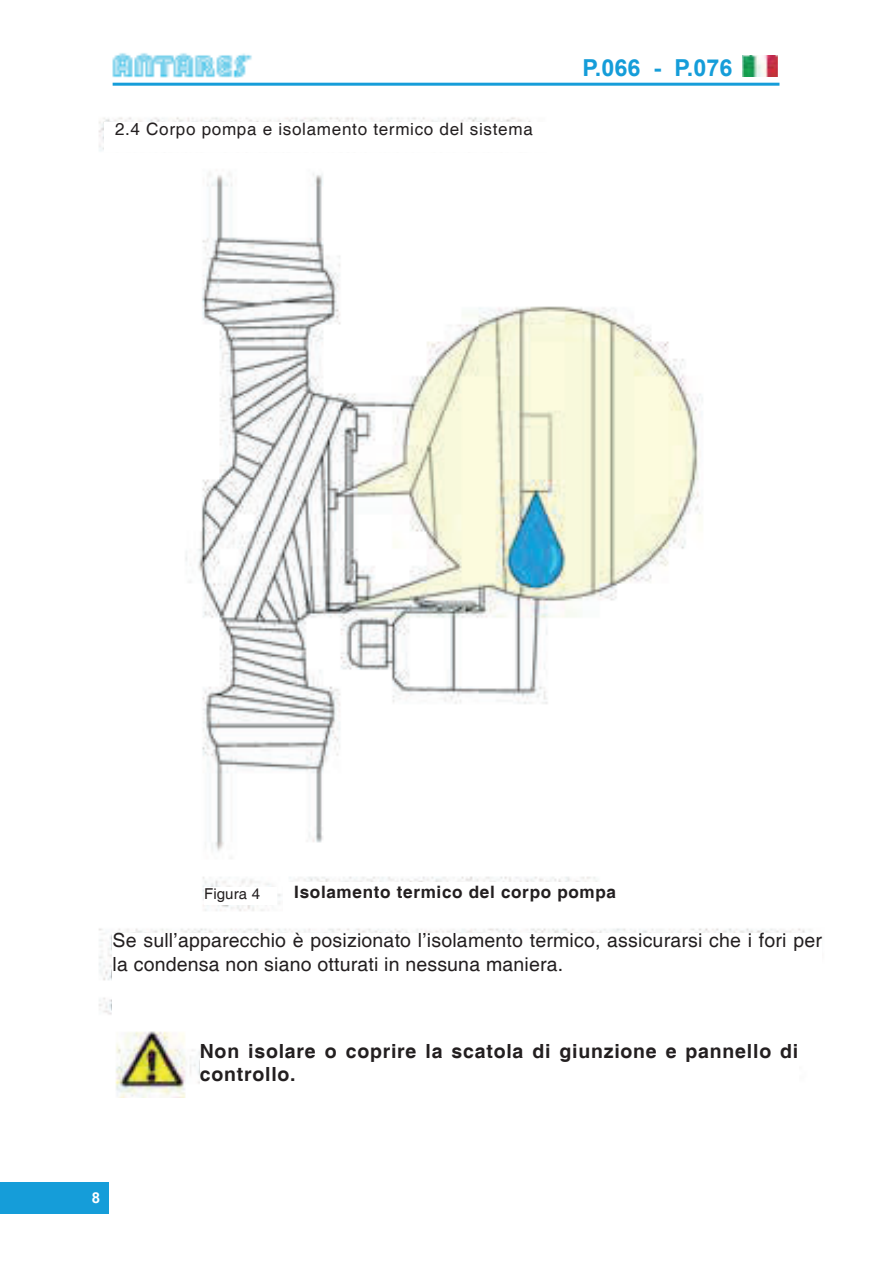
<style>
.page{position:relative;width:893px;height:1263px;background:#fff}
.page>*{position:absolute;margin:0;border:0;box-sizing:border-box;transform-origin:0 0}
.t1{font:700 23.4px "Arial";color:#159dd9}
.t2{font:19.5px/23.4px "Helvetica";letter-spacing:.01em;color:#231f20}
.t3{font:700 19.5px/23.4px "Helvetica";letter-spacing:.04em;color:#231f20}
.t4{font:17.1px "Helvetica";letter-spacing:.04em;color:#231f20}
.t5{font:700 17.1px "Helvetica";letter-spacing:.04em;color:#231f20}
.t6{font:15px "Helvetica";letter-spacing:.01em;color:#231f20}
.t7{font:700 15px "Arial";color:#fff}
</style>
<div class="page">
<hr style="left:113px;top:83px;width:666px;height:3px;background:#159dd9">
<img style="left:112px;top:53px;width:140px;height:25px">
<img style="left:98px;top:117px;width:707px;height:981px">
<div style="left:0;top:1182px;width:109px;height:32px;background:#159dd9"></div>
<img style="left:742px;top:55px;width:36px;height:22px">
<div style="left:104px;top:123px;width:663px;height:29px;background:#fff"></div>
<div style="left:283px;top:882px;width:368px;height:30px;background:#fff"></div>
<div style="left:200px;top:1044px;width:598px;height:53px;background:#fff"></div>
<div style="left:113px;top:933px;width:709px;height:89px;background:#fff"></div>
<div style="left:204px;top:888px;width:72px;height:17px;background:#fff"></div>
<p class="t4" style="left:115px;top:120px;width:419px">2.4 Corpo pompa e isolamento termico del sistema</p>
<p class="t1" style="left:582px;top:55px;width:152px">P.066 - P.076</p>
<p class="t6" style="left:204px;top:885px;width:58px">Figura 4</p>
<p class="t5" style="left:294px;top:882px;width:323px">Isolamento termico del corpo pompa</p>
<p class="t2" style="left:113px;top:929px;width:711px">Se sull’apparecchio è posizionato l’isolamento termico, assicurarsi che i fori per la condensa non siano otturati in nessuna maniera.</p>
<p class="t3" style="left:200px;top:1039px;width:600px">Non isolare o coprire la scatola di giunzione e pannello di controllo.</p>
<p class="t7" style="left:92px;top:1190px;width:10px">8</p>
</div>
